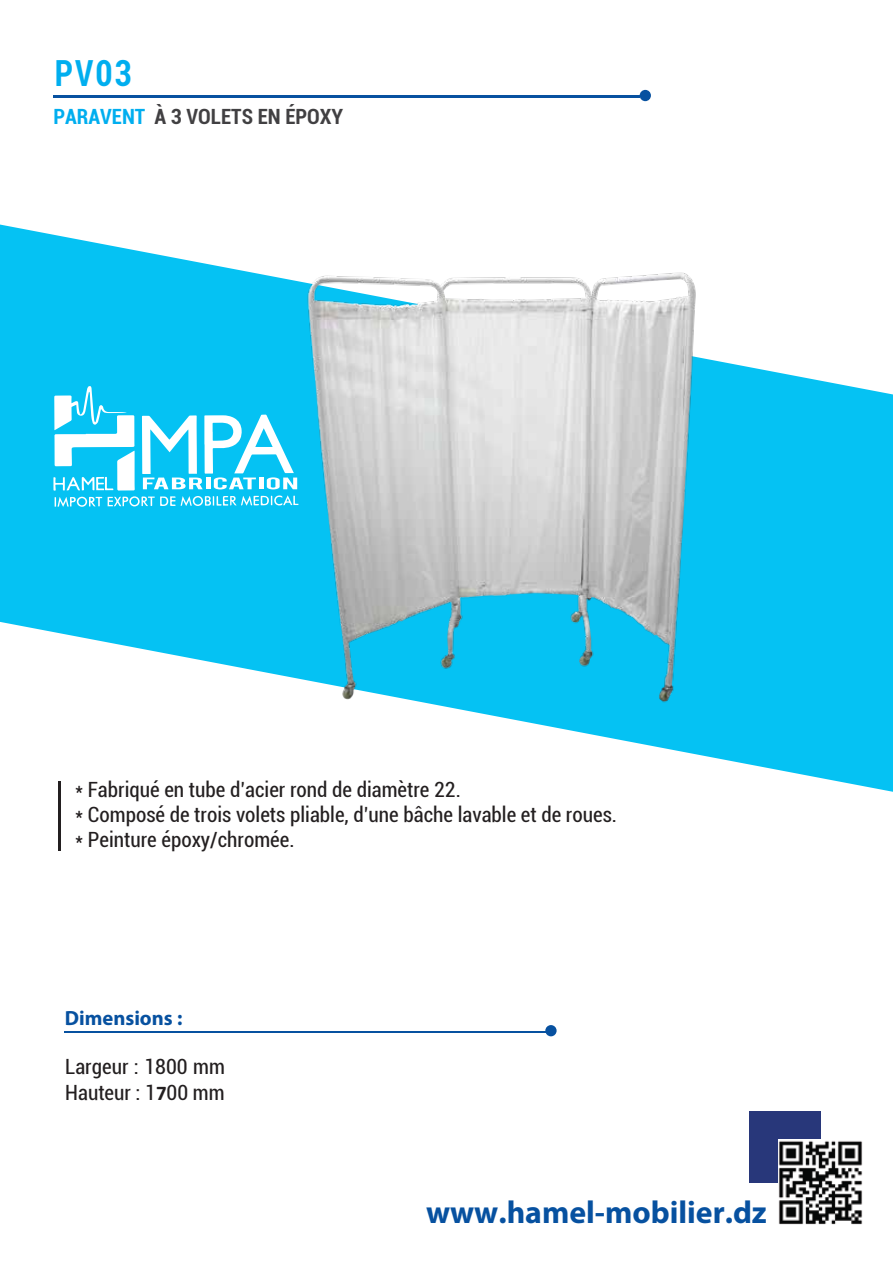
<style>
.page{position:relative;width:893px;height:1263px;background:#fff}
.page>*{position:absolute;margin:0;border:0;box-sizing:border-box;transform-origin:0 0}
.t1{font:700 condensed 36px "Roboto";color:#00aeef;scale:.91 1}
.t2{font:700 31.8px "Myriad Pro";color:#0751a0}
.t3{font:condensed 21px/25.2px "Roboto";color:#231f20}
.t4{font:700 condensed 21px "Roboto";color:#414042}
.t5{font:700 20.55px "Myriad Pro";color:#0751a0}
.s1{color:#00aeef}
.s2{font-family:"Calibri";font-weight:700;font-stretch:normal}
</style>
<div class="page">
<svg style="left:0;top:224px;width:893px;height:568px"></svg>
<hr style="left:58px;top:781px;width:3px;height:70px;background:#231f20">
<hr style="left:65px;top:1031px;width:486px;height:1px;background:#0751a0">
<div style="left:545px;top:1025px;width:12px;height:11px;background:#0751a0;border-radius:50%"></div>
<hr style="left:53px;top:96px;width:587px;height:2px;background:#0751a0">
<div style="left:640px;top:90px;width:11px;height:11px;background:#0751a0;border-radius:50%"></div>
<img style="left:182px;top:242px;width:711px;height:484px">
<div style="left:749px;top:1111px;width:71px;height:71px;background:#28377a"></div>
<img style="left:778px;top:1140px;width:84px;height:85px">
<svg style="left:53px;top:386px;width:245px;height:121px"></svg>
<h1 class="t1" style="left:55px;top:48px;width:86px">PV03</h1>
<p class="t4" style="left:53px;top:102px;width:291px"><span class="s1">PARAVENT</span> À 3 VOLETS EN ÉPOXY</p>
<p class="t3" style="left:75px;top:776px;width:543px">* Fabriqué en tube d’acier rond de diamètre 22.<br>* Composé de trois volets pliable, d’une bâche lavable et de roues. * Peinture époxy/chromée.</p>
<p class="t5" style="left:65px;top:1005px;width:119px">Dimensions :</p>
<p class="t3" style="left:65px;top:1054px;width:161px">Largeur : 1800 mm<br>Hauteur : 1<span class="s2">7</span>00 mm</p>
<h2 class="t2" style="left:426px;top:1192px;width:342px">www.hamel-mobilier.dz</h2>
</div>
